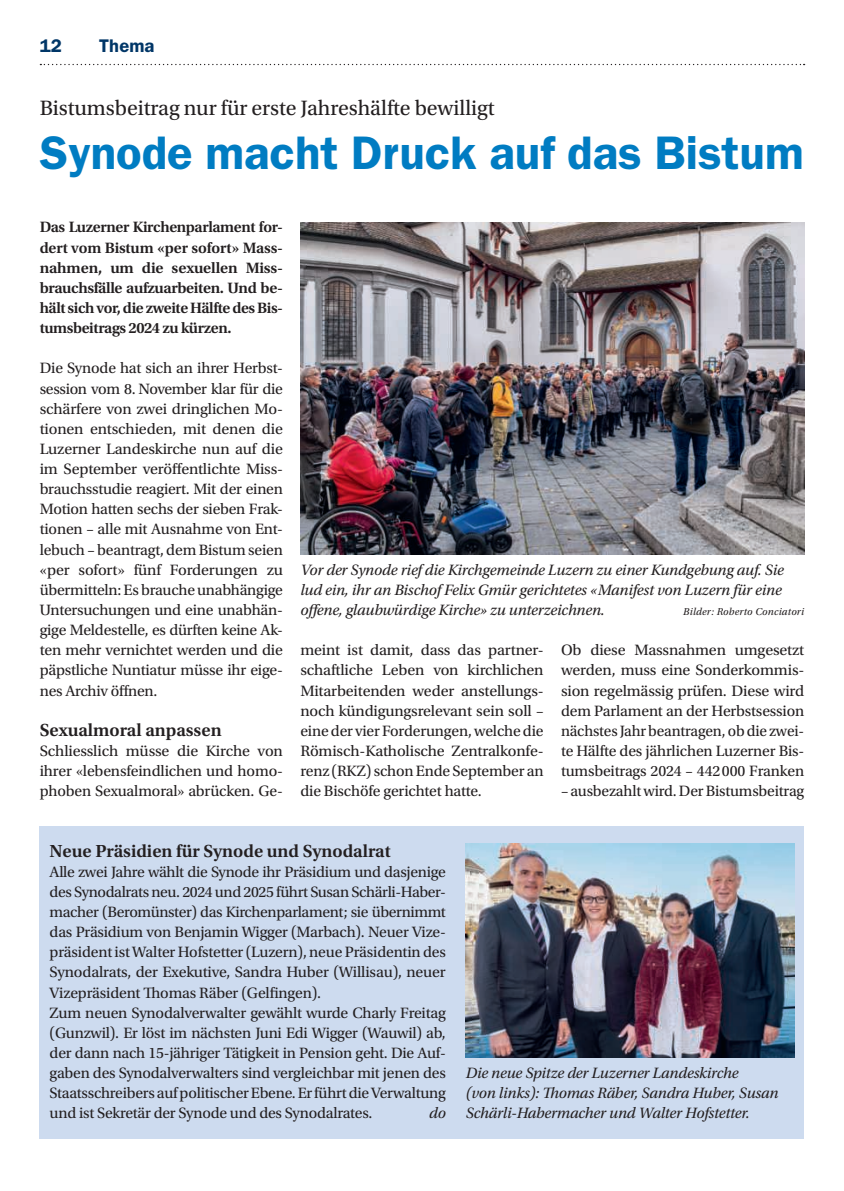
<style>
.page{position:relative;width:844px;height:1191px;background:#fff}
.page>*{position:absolute;margin:0;border:0;box-sizing:border-box;transform-origin:0 0}
.t1{font:600 47.25px "ITC Franklin Gothic Std";color:#007cc2}
.t2{font:21.88px "Utopia Std";color:#231f20}
.t3{font:600 18.38px "Utopia Std";color:#231f20}
.t4{font:600 18.38px "ITC Franklin Gothic Std";letter-spacing:.005em;color:#003667}
.t5{font:15.75px/20.1px "Utopia Std";letter-spacing:-.015em;color:#231f20;text-align:justify}
.t6{font:italic 15.75px/20.1px "Utopia Std";letter-spacing:-.01em;color:#231f20}
.t7{font:600 15.75px/20.1px "Utopia Std";letter-spacing:-.025em;color:#231f20;text-align:justify}
.t8{font:italic 10.5px "Utopia Std";letter-spacing:.02em;color:#231f20}
</style>
<div class="page">
<svg style="left:40px;top:64px;width:764px;height:1px"></svg>
<img style="left:300px;top:222px;width:504px;height:332px">
<div style="left:40px;top:826px;width:764px;height:312px;background:#cddbef"></div>
<img style="left:465px;top:843px;width:329px;height:215px">
<p class="t4" style="left:40px;top:35px;width:24px">12</p>
<p class="t4" style="left:99px;top:35px;width:57px">Thema</p>
<h2 class="t2" style="left:40px;top:96px;width:456px">Bistumsbeitrag nur für erste Jahreshälfte bewilligt</h2>
<h1 class="t1" style="left:40px;top:125px;width:765px">Synode macht Druck auf das Bistum</h1>
<p class="t7" style="left:40px;top:217px;width:245px">Das Luzerner Kirchenparlament for&shy;dert vom Bistum «per sofort» Mass&shy;nahmen, um die sexuellen Miss&shy;brauchsfälle aufzuarbeiten. Und be&shy;hält sich vor, die zweite Hälfte des Bis&shy;tumsbeitrags 2024 zu kürzen.</p>
<p class="t5" style="left:40px;top:358px;width:245px">Die Synode hat sich an ihrer Herbst&shy;session vom 8. November klar für die schärfere von zwei dringlichen Mo&shy;tionen entschieden, mit denen die Luzerner Landeskirche nun auf die im September veröffentlichte Miss&shy;brauchsstudie reagiert. Mit der einen Motion hatten sechs der sieben Frak&shy;tionen – alle mit Ausnahme von Ent&shy;lebuch – beantragt, dem Bistum seien «per sofort» fünf Forderungen zu übermitteln: Es brauche unabhängige Untersuchungen und eine unabhän&shy;gige Meldestelle, es dürften keine Ak&shy;ten mehr vernichtet werden und die päpstliche Nuntiatur müsse ihr eige&shy;nes Archiv öffnen.</p>
<p class="t3" style="left:40px;top:719px;width:183px">Sexualmoral anpassen</p>
<p class="t5" style="left:40px;top:741px;width:245px">Schliesslich müsse die Kirche von ihrer «lebensfeindlichen und homo&shy;phoben Sexualmoral» abrücken. Ge-</p>
<p class="t6" style="left:300px;top:560px;width:485px">Vor der Synode rief die Kirchgemeinde Luzern zu einer Kundgebung auf. Sie lud ein, ihr an Bischof Felix Gmür gerichtetes «Manifest von Luzern für eine offene, glaubwürdige Kirche» zu unterzeichnen.</p>
<p class="t8" style="left:683px;top:606px;width:122px">Bilder: Roberto Conciatori</p>
<p class="t5" style="left:300px;top:640px;width:245px">meint ist damit, dass das partner&shy;schaftliche Leben von kirchlichen Mitarbeitenden weder anstellungs&shy;noch kündigungsrelevant sein soll – eine der vier Forderungen, welche die Römisch-Katholische Zentralkonfe&shy;renz (RKZ) schon Ende September an die Bischöfe gerichtet hatte.</p>
<p class="t5" style="left:561px;top:640px;width:245px">Ob diese Massnahmen umgesetzt werden, muss eine Sonderkommis&shy;sion regelmässig prüfen. Diese wird dem Parlament an der Herbstsession nächstes Jahr beantragen, ob die zwei&shy;te Hälfte des jährlichen Luzerner Bis&shy;tumsbeitrags 2024 – 442 000 Franken</p>
<p class="t5" style="left:561px;top:781px;width:245px">– ausbezahlt wird. Der Bistumsbeitrag</p>
<p class="t3" style="left:50px;top:840px;width:342px">Neue Präsidien für Synode und Synodalrat</p>
<p class="t5" style="left:50px;top:861px;width:397px;text-align:left">Alle zwei Jahre wählt die Synode ihr Präsidium und dasjenige des Synodalrats neu. 2024 und 2025 führt Susan Schärli-Haber&shy;macher (Beromünster) das Kirchenparlament; sie übernimmt das Präsidium von Benjamin Wigger (Marbach). Neuer Vize&shy;präsident ist Walter Hofstetter (Luzern), neue Präsidentin des Synodalrats, der Exekutive, Sandra Huber (Willisau), neuer Vizepräsident Thomas Räber (Gelfingen).<br>Zum neuen Synodalverwalter gewählt wurde Charly Freitag (Gunzwil). Er löst im nächsten Juni Edi Wigger (Wauwil) ab, der dann nach 15-jähriger Tätigkeit in Pension geht. Die Auf&shy;gaben des Synodalverwalters sind vergleichbar mit jenen des Staatsschreibers auf politischer Ebene. Er führt die Verwaltung und ist Sekretär der Synode und des Synodalrates.</p>
<p class="t6" style="left:429px;top:1103px;width:18px">do</p>
<p class="t6" style="left:465px;top:1063px;width:314px">Die neue Spitze der Luzerner Landeskirche<br>(von links): Thomas Räber, Sandra Huber, Susan<br>Schärli-Habermacher und Walter Hofstetter.</p>
</div>
